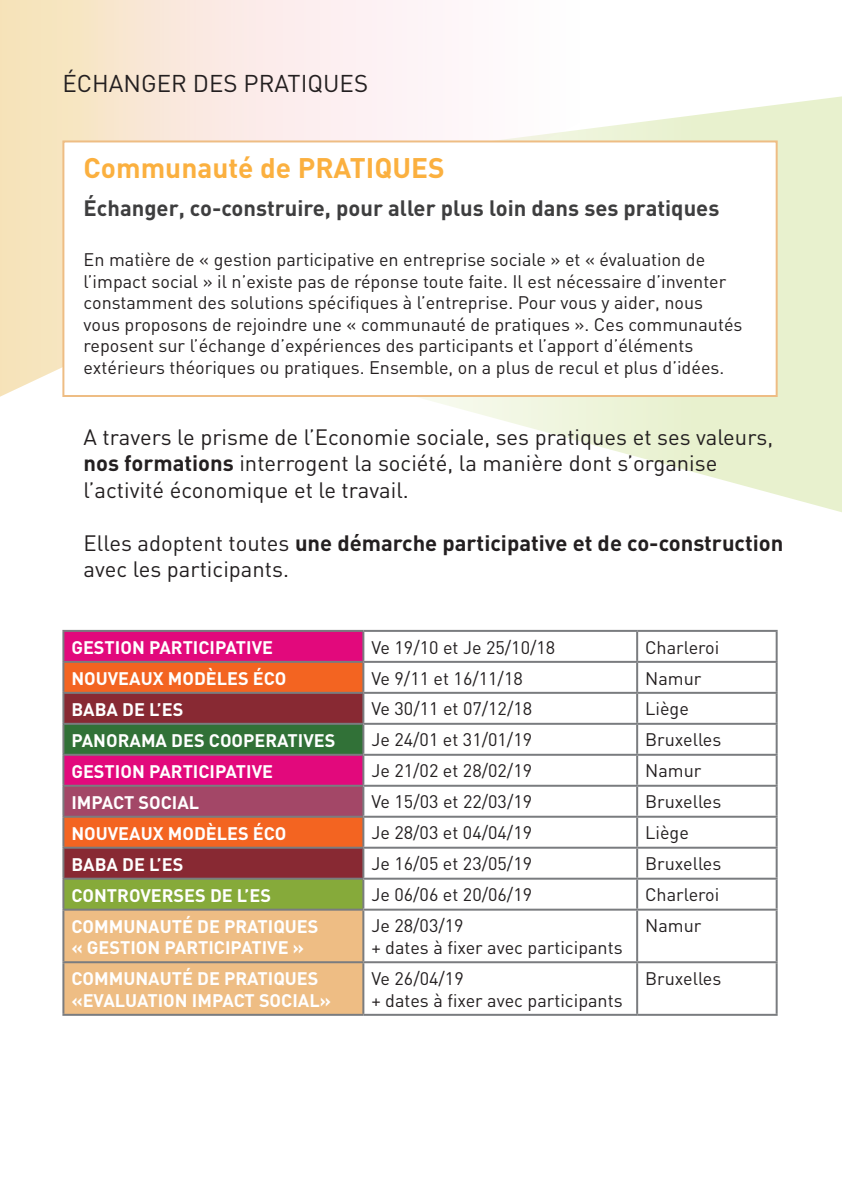
<style>
.page{position:relative;width:842px;height:1191px;background:#fff}
.page>*{position:absolute;margin:0;border:0;box-sizing:border-box;transform-origin:0 0}
.t1{font:700 28px "DIN";color:#fbb03f}
.t2{font:24px "DIN";color:#231f20}
.t3{font:22px/26.4px "DIN";color:#231f20}
.t4{font:700 22px/26.4px "DIN";color:#231f20}
.t5{font:700 22px "DIN";color:#3e3e3f}
.t6{font:18px/21.6px "DIN";color:#231f20}
.t7{font:700 18px/21.6px "DIN";color:#fff}
.s1{font-weight:700}
.s2{font-weight:400}
</style>
<div class="page">
<svg style="left:419px;top:397px;width:422px;height:115px"></svg>
<svg style="left:0;top:0;width:841px;height:397px"></svg>
<div style="left:62px;top:140px;width:715px;height:257px;background:#fff;border:2px solid #eebd84"></div>
<div style="left:64px;top:632px;width:298px;height:29px;background:#e2097c"></div>
<div style="left:64px;top:663px;width:298px;height:29px;background:#f36421"></div>
<svg style="left:64px;top:694px;width:298px;height:183px;background:#b73141"></svg>
<div style="left:63px;top:724px;width:300px;height:31px;background:#317137"></div>
<div style="left:63px;top:785px;width:300px;height:31px;background:#a34767"></div>
<div style="left:63px;top:878px;width:300px;height:31px;background:#86aa3a"></div>
<div style="left:64px;top:910px;width:298px;height:103px;background:#eebd84"></div>
<hr style="left:62px;top:630px;width:301px;height:2px;background:#7a7c7f">
<hr style="left:62px;top:632px;width:2px;height:29px;background:#7a7c7f">
<hr style="left:363px;top:630px;width:274px;height:2px;background:#7a7c7f">
<hr style="left:362px;top:632px;width:2px;height:29px;background:#7a7c7f">
<hr style="left:637px;top:630px;width:140px;height:2px;background:#7a7c7f">
<hr style="left:636px;top:632px;width:2px;height:29px;background:#7a7c7f">
<hr style="left:775px;top:632px;width:2px;height:29px;background:#7a7c7f">
<hr style="left:62px;top:661px;width:301px;height:2px;background:#7a7c7f">
<hr style="left:62px;top:663px;width:2px;height:29px;background:#7a7c7f">
<hr style="left:363px;top:661px;width:274px;height:2px;background:#7a7c7f">
<hr style="left:362px;top:663px;width:2px;height:29px;background:#7a7c7f">
<hr style="left:637px;top:661px;width:140px;height:2px;background:#7a7c7f">
<hr style="left:636px;top:663px;width:2px;height:29px;background:#7a7c7f">
<hr style="left:775px;top:663px;width:2px;height:29px;background:#7a7c7f">
<hr style="left:62px;top:692px;width:301px;height:2px;background:#7a7c7f">
<hr style="left:62px;top:694px;width:2px;height:29px;background:#7a7c7f">
<hr style="left:363px;top:692px;width:274px;height:2px;background:#7a7c7f">
<hr style="left:362px;top:694px;width:2px;height:29px;background:#7a7c7f">
<hr style="left:637px;top:692px;width:140px;height:2px;background:#7a7c7f">
<hr style="left:636px;top:694px;width:2px;height:29px;background:#7a7c7f">
<hr style="left:775px;top:694px;width:2px;height:29px;background:#7a7c7f">
<hr style="left:62px;top:723px;width:301px;height:2px;background:#7a7c7f">
<hr style="left:62px;top:725px;width:2px;height:29px;background:#7a7c7f">
<hr style="left:363px;top:723px;width:274px;height:2px;background:#7a7c7f">
<hr style="left:362px;top:725px;width:2px;height:29px;background:#7a7c7f">
<hr style="left:637px;top:723px;width:140px;height:2px;background:#7a7c7f">
<hr style="left:636px;top:725px;width:2px;height:29px;background:#7a7c7f">
<hr style="left:775px;top:725px;width:2px;height:29px;background:#7a7c7f">
<hr style="left:62px;top:754px;width:301px;height:2px;background:#7a7c7f">
<hr style="left:62px;top:756px;width:2px;height:28px;background:#7a7c7f">
<hr style="left:363px;top:754px;width:274px;height:2px;background:#7a7c7f">
<hr style="left:362px;top:756px;width:2px;height:28px;background:#7a7c7f">
<hr style="left:637px;top:754px;width:140px;height:2px;background:#7a7c7f">
<hr style="left:636px;top:756px;width:2px;height:28px;background:#7a7c7f">
<hr style="left:775px;top:756px;width:2px;height:28px;background:#7a7c7f">
<hr style="left:62px;top:784px;width:301px;height:2px;background:#7a7c7f">
<hr style="left:62px;top:786px;width:2px;height:29px;background:#7a7c7f">
<hr style="left:363px;top:784px;width:274px;height:2px;background:#7a7c7f">
<hr style="left:362px;top:786px;width:2px;height:29px;background:#7a7c7f">
<hr style="left:637px;top:784px;width:140px;height:2px;background:#7a7c7f">
<hr style="left:636px;top:786px;width:2px;height:29px;background:#7a7c7f">
<hr style="left:775px;top:786px;width:2px;height:29px;background:#7a7c7f">
<hr style="left:62px;top:815px;width:301px;height:2px;background:#7a7c7f">
<hr style="left:62px;top:817px;width:2px;height:29px;background:#7a7c7f">
<hr style="left:363px;top:815px;width:274px;height:2px;background:#7a7c7f">
<hr style="left:362px;top:817px;width:2px;height:29px;background:#7a7c7f">
<hr style="left:637px;top:815px;width:140px;height:2px;background:#7a7c7f">
<hr style="left:636px;top:817px;width:2px;height:29px;background:#7a7c7f">
<hr style="left:775px;top:817px;width:2px;height:29px;background:#7a7c7f">
<hr style="left:62px;top:846px;width:301px;height:2px;background:#7a7c7f">
<hr style="left:62px;top:848px;width:2px;height:29px;background:#7a7c7f">
<hr style="left:363px;top:846px;width:274px;height:2px;background:#7a7c7f">
<hr style="left:362px;top:848px;width:2px;height:29px;background:#7a7c7f">
<hr style="left:637px;top:846px;width:140px;height:2px;background:#7a7c7f">
<hr style="left:636px;top:848px;width:2px;height:29px;background:#7a7c7f">
<hr style="left:775px;top:848px;width:2px;height:29px;background:#7a7c7f">
<hr style="left:62px;top:877px;width:301px;height:2px;background:#7a7c7f">
<hr style="left:62px;top:879px;width:2px;height:29px;background:#7a7c7f">
<hr style="left:363px;top:877px;width:274px;height:2px;background:#7a7c7f">
<hr style="left:362px;top:879px;width:2px;height:29px;background:#7a7c7f">
<hr style="left:637px;top:877px;width:140px;height:2px;background:#7a7c7f">
<hr style="left:636px;top:879px;width:2px;height:29px;background:#7a7c7f">
<hr style="left:775px;top:879px;width:2px;height:29px;background:#7a7c7f">
<hr style="left:62px;top:908px;width:301px;height:2px;background:#7a7c7f">
<hr style="left:62px;top:910px;width:2px;height:51px;background:#7a7c7f">
<hr style="left:363px;top:908px;width:274px;height:2px;background:#7a7c7f">
<hr style="left:362px;top:910px;width:2px;height:51px;background:#7a7c7f">
<hr style="left:637px;top:908px;width:140px;height:2px;background:#7a7c7f">
<hr style="left:636px;top:910px;width:2px;height:51px;background:#7a7c7f">
<hr style="left:775px;top:910px;width:2px;height:51px;background:#7a7c7f">
<hr style="left:62px;top:961px;width:301px;height:2px;background:#7a7c7f">
<hr style="left:62px;top:963px;width:2px;height:50px;background:#7a7c7f">
<hr style="left:363px;top:961px;width:274px;height:2px;background:#7a7c7f">
<hr style="left:362px;top:963px;width:2px;height:50px;background:#7a7c7f">
<hr style="left:637px;top:961px;width:140px;height:2px;background:#7a7c7f">
<hr style="left:636px;top:963px;width:2px;height:50px;background:#7a7c7f">
<hr style="left:775px;top:963px;width:2px;height:50px;background:#7a7c7f">
<hr style="left:62px;top:1013px;width:301px;height:2px;background:#7a7c7f">
<hr style="left:363px;top:1013px;width:274px;height:2px;background:#7a7c7f">
<hr style="left:637px;top:1013px;width:140px;height:2px;background:#7a7c7f">
<p class="t2" style="left:62px;top:68px;width:307px">ÉCHANGER DES PRATIQUES</p>
<p class="t1" style="left:84px;top:150px;width:362px">Communauté de PRATIQUES</p>
<p class="t5" style="left:84px;top:194px;width:637px">Échanger, co-construire, pour aller plus loin dans ses pratiques</p>
<p class="t6" style="left:84px;top:248px;width:660px">En matière de « gestion participative en entreprise sociale » et « évaluation de l’impact social » il n’existe pas de réponse toute faite. Il est nécessaire d’inventer constamment des solutions spécifiques à l’entreprise. Pour vous y aider, nous vous proposons de rejoindre une « communauté de pratiques ». Ces communautés reposent sur l’échange d’expériences des participants et l’apport d’éléments extérieurs théoriques ou pratiques. Ensemble, on a plus de recul et plus d’idées.</p>
<p class="t3" style="left:84px;top:423px;width:690px">A travers le prisme de l’Economie sociale, ses pratiques et ses valeurs,</p>
<p class="t3" style="left:84px;top:450px;width:635px"><span class="s1">nos formations</span> interrogent la société, la manière dont s’organise l’activité économique et le travail.</p>
<p class="t4" style="left:84px;top:528px;width:701px"><span class="s2">Elles adoptent toutes</span> une démarche participative et de co-construction <span class="s2">avec les participants.</span></p>
<p class="t7" style="left:71px;top:636px;width:203px">GESTION PARTICIPATIVE</p>
<p class="t6" style="left:371px;top:636px;width:185px">Ve 19/10 et Je 25/10/18</p>
<p class="t6" style="left:645px;top:636px;width:76px">Charleroi</p>
<p class="t7" style="left:71px;top:667px;width:216px">NOUVEAUX MODÈLES ÉCO</p>
<p class="t6" style="left:371px;top:667px;width:153px">Ve 9/11 et 16/11/18</p>
<p class="t6" style="left:645px;top:667px;width:58px">Namur</p>
<p class="t7" style="left:71px;top:697px;width:113px">BABA DE L’ES</p>
<p class="t6" style="left:371px;top:698px;width:162px">Ve 30/11 et 07/12/18</p>
<p class="t6" style="left:645px;top:698px;width:45px">Liège</p>
<p class="t7" style="left:71px;top:728px;width:265px">PANORAMA DES COOPERATIVES</p>
<p class="t6" style="left:371px;top:729px;width:162px">Je 24/01 et 31/01/19</p>
<p class="t6" style="left:645px;top:729px;width:78px">Bruxelles</p>
<p class="t7" style="left:71px;top:759px;width:203px">GESTION PARTICIPATIVE</p>
<p class="t6" style="left:371px;top:760px;width:162px">Je 21/02 et 28/02/19</p>
<p class="t6" style="left:645px;top:760px;width:58px">Namur</p>
<p class="t7" style="left:71px;top:790px;width:129px">IMPACT SOCIAL</p>
<p class="t6" style="left:371px;top:790px;width:162px">Ve 15/03 et 22/03/19</p>
<p class="t6" style="left:645px;top:790px;width:78px">Bruxelles</p>
<p class="t7" style="left:71px;top:821px;width:216px">NOUVEAUX MODÈLES ÉCO</p>
<p class="t6" style="left:371px;top:821px;width:162px">Je 28/03 et 04/04/19</p>
<p class="t6" style="left:645px;top:821px;width:45px">Liège</p>
<p class="t7" style="left:71px;top:852px;width:113px">BABA DE L’ES</p>
<p class="t6" style="left:371px;top:852px;width:162px">Je 16/05 et 23/05/19</p>
<p class="t6" style="left:645px;top:852px;width:78px">Bruxelles</p>
<p class="t7" style="left:71px;top:883px;width:201px">CONTROVERSES DE L’ES</p>
<p class="t6" style="left:371px;top:883px;width:162px">Je 06/06 et 20/06/19</p>
<p class="t6" style="left:645px;top:883px;width:76px">Charleroi</p>
<p class="t7" style="left:71px;top:914px;width:248px">COMMUNAUTÉ DE PRATIQUES « GESTION PARTICIPATIVE »</p>
<p class="t6" style="left:371px;top:914px;width:253px">Je 28/03/19<br>+ dates à fixer avec participants</p>
<p class="t6" style="left:645px;top:914px;width:58px">Namur</p>
<p class="t7" style="left:71px;top:967px;width:261px">COMMUNAUTÉ DE PRATIQUES «EVALUATION IMPACT SOCIAL»</p>
<p class="t6" style="left:371px;top:967px;width:253px">Ve 26/04/19<br>+ dates à fixer avec participants</p>
<p class="t6" style="left:645px;top:967px;width:78px">Bruxelles</p>
</div>
